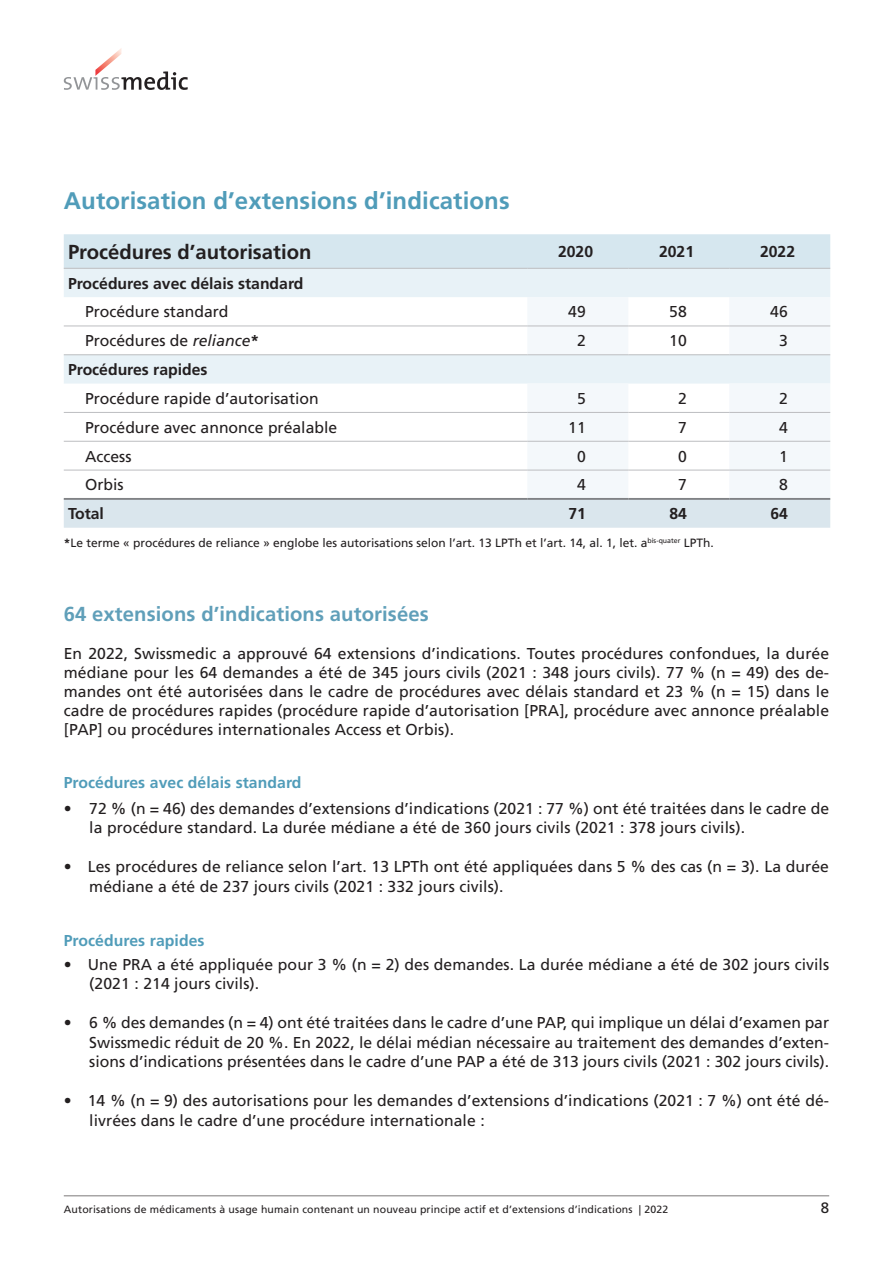
<style>
.page{position:relative;width:893px;height:1263px;background:#fff}
.page>*{position:absolute;margin:0;border:0;box-sizing:border-box;transform-origin:0 0}
.t1{font:700 24px "Frutiger LT Com";letter-spacing:.005em;color:#509cb9}
.t2{font:700 20.25px "Frutiger LT Com";letter-spacing:.005em;color:#609fb9}
.t3{font:700 20.25px "Frutiger LT Com";color:#231f20}
.t4{font:15.75px/19.5px "Frutiger LT Com";letter-spacing:.005em;color:#231f20}
.t5{font:700 15.75px "Frutiger LT Com";color:#231f20}
.t6{font:700 15.75px "Frutiger LT Com";letter-spacing:.005em;color:#509cb9}
.t7{font:15px "Frutiger LT Com";color:#231f20}
.t8{font:12px "Frutiger LT Com";color:#231f20}
.t9{font:10.5px "Frutiger LT Com";letter-spacing:.015em;color:#231f20}
.s1{font-style:italic}
.s2{font-weight:700}
</style>
<div class="page">
<svg style="left:64px;top:48px;width:124px;height:42px"></svg>
<hr style="left:64px;top:1195px;width:765px;height:1px;background:#231f20">
<div style="left:64px;top:234px;width:766px;height:34px;background:#d6e7ef"></div>
<svg style="left:64px;top:269px;width:766px;height:115px;fill:#e8f2f7"></svg>
<svg style="left:527px;top:297px;width:303px;height:201px;fill:#f4f8fb"></svg>
<div style="left:64px;top:500px;width:766px;height:28px;background:#dae6ed"></div>
<hr style="left:64px;top:268px;width:463px;height:1px;background:#bcbdc0">
<hr style="left:527px;top:268px;width:101px;height:1px;background:#bcbdc0">
<hr style="left:628px;top:268px;width:101px;height:1px;background:#bcbdc0">
<hr style="left:729px;top:268px;width:101px;height:1px;background:#bcbdc0">
<hr style="left:64px;top:326px;width:463px;height:1px;background:#bcbdc0">
<hr style="left:527px;top:326px;width:101px;height:1px;background:#bcbdc0">
<hr style="left:628px;top:326px;width:101px;height:1px;background:#bcbdc0">
<hr style="left:729px;top:326px;width:101px;height:1px;background:#bcbdc0">
<hr style="left:64px;top:354px;width:463px;height:1px;background:#bcbdc0">
<hr style="left:527px;top:354px;width:101px;height:1px;background:#bcbdc0">
<hr style="left:628px;top:354px;width:101px;height:1px;background:#bcbdc0">
<hr style="left:729px;top:354px;width:101px;height:1px;background:#bcbdc0">
<hr style="left:64px;top:412px;width:463px;height:1px;background:#bcbdc0">
<hr style="left:527px;top:412px;width:101px;height:1px;background:#bcbdc0">
<hr style="left:628px;top:412px;width:101px;height:1px;background:#bcbdc0">
<hr style="left:729px;top:412px;width:101px;height:1px;background:#bcbdc0">
<hr style="left:64px;top:441px;width:463px;height:1px;background:#bcbdc0">
<hr style="left:527px;top:441px;width:101px;height:1px;background:#bcbdc0">
<hr style="left:628px;top:441px;width:101px;height:1px;background:#bcbdc0">
<hr style="left:729px;top:441px;width:101px;height:1px;background:#bcbdc0">
<hr style="left:64px;top:470px;width:463px;height:1px;background:#bcbdc0">
<hr style="left:527px;top:470px;width:101px;height:1px;background:#bcbdc0">
<hr style="left:628px;top:470px;width:101px;height:1px;background:#bcbdc0">
<hr style="left:729px;top:470px;width:101px;height:1px;background:#bcbdc0">
<hr style="left:527px;top:498px;width:101px;height:2px;background:#808285">
<hr style="left:628px;top:498px;width:101px;height:2px;background:#808285">
<hr style="left:729px;top:498px;width:101px;height:2px;background:#808285">
<hr style="left:64px;top:498px;width:463px;height:2px;background:#808285">
<h1 class="t1" style="left:64px;top:187px;width:447px">Autorisation d’extensions d’indications</h1>
<p class="t3" style="left:68px;top:240px;width:245px">Procédures d’autorisation</p>
<p class="t5" style="left:558px;top:242px;width:37px">2020</p>
<p class="t5" style="left:659px;top:242px;width:37px">2021</p>
<p class="t5" style="left:760px;top:242px;width:37px">2022</p>
<p class="t5" style="left:68px;top:274px;width:237px">Procédures avec délais standard</p>
<p class="t4" style="left:85px;top:302px;width:145px">Procédure standard</p>
<p class="t4" style="left:568px;top:302px;width:19px">49</p>
<p class="t4" style="left:669px;top:302px;width:19px">58</p>
<p class="t4" style="left:770px;top:302px;width:19px">46</p>
<p class="t4" style="left:85px;top:331px;width:176px">Procédures de <span class="s1">reliance</span><span class="s2">*</span></p>
<p class="t4" style="left:577px;top:331px;width:10px">2</p>
<p class="t4" style="left:669px;top:331px;width:19px">10</p>
<p class="t4" style="left:779px;top:331px;width:10px">3</p>
<p class="t5" style="left:68px;top:360px;width:141px">Procédures rapides</p>
<p class="t4" style="left:85px;top:389px;width:235px">Procédure rapide d’autorisation</p>
<p class="t4" style="left:577px;top:389px;width:10px">5</p>
<p class="t4" style="left:678px;top:389px;width:10px">2</p>
<p class="t4" style="left:779px;top:389px;width:10px">2</p>
<p class="t4" style="left:85px;top:418px;width:254px">Procédure avec annonce préalable</p>
<p class="t4" style="left:568px;top:418px;width:19px">11</p>
<p class="t4" style="left:678px;top:418px;width:10px">7</p>
<p class="t4" style="left:779px;top:418px;width:10px">4</p>
<p class="t4" style="left:85px;top:446px;width:48px">Access</p>
<p class="t4" style="left:577px;top:446px;width:10px">0</p>
<p class="t4" style="left:678px;top:446px;width:10px">0</p>
<p class="t4" style="left:779px;top:446px;width:10px">1</p>
<p class="t4" style="left:85px;top:475px;width:40px">Orbis</p>
<p class="t4" style="left:577px;top:475px;width:10px">4</p>
<p class="t4" style="left:678px;top:475px;width:10px">7</p>
<p class="t4" style="left:779px;top:475px;width:10px">8</p>
<p class="t5" style="left:68px;top:504px;width:37px">Total</p>
<p class="t5" style="left:568px;top:504px;width:19px">71</p>
<p class="t5" style="left:669px;top:504px;width:19px">84</p>
<p class="t5" style="left:770px;top:504px;width:19px">64</p>
<p class="t8" style="left:64px;top:536px;width:651px"><span class="s2">*</span>Le terme « procédures de reliance » englobe les autorisations selon l’art. 13 LPTh et l’art. 14, al. 1, let. a<sup>bis-quater</sup> LPTh.</p>
<p class="t2" style="left:64px;top:602px;width:366px">64 extensions d’indications autorisées</p>
<p class="t4" style="left:64px;top:644px;width:767px;line-height:18.9px;text-align:justify">En 2022, Swissmedic a approuvé 64 extensions d’indications. Toutes procédures confondues, la durée médiane pour les 64 demandes a été de 345 jours civils (2021 : 348 jours civils). 77 % (n = 49) des de&shy;mandes ont été autorisées dans le cadre de procédures avec délais standard et 23 % (n = 15) dans le cadre de procédures rapides (procédure rapide d’autorisation [PRA], procédure avec annonce préalable [PAP] ou procédures internationales Access et Orbis).</p>
<p class="t6" style="left:64px;top:773px;width:239px">Procédures avec délais standard</p>
<p class="t4" style="left:89px;top:798px;width:741px;text-indent:-26px">• 72 % (n = 46) des demandes d’extensions d’indications (2021 : 77 %) ont été traitées dans le cadre de la procédure standard. La durée médiane a été de 360 jours civils (2021 : 378 jours civils).</p>
<p class="t4" style="left:89px;top:857px;width:741px;text-indent:-26px">• Les procédures de reliance selon l’art. 13 LPTh ont été appliquées dans 5 % des cas (n = 3). La durée médiane a été de 237 jours civils (2021 : 332 jours civils).</p>
<p class="t6" style="left:64px;top:931px;width:142px">Procédures rapides</p>
<p class="t4" style="left:89px;top:954px;width:741px;text-indent:-26px">• Une PRA a été appliquée pour 3 % (n = 2) des demandes. La durée médiane a été de 302 jours civils (2021 : 214 jours civils).</p>
<p class="t4" style="left:89px;top:1013px;width:741px;text-align:justify;text-indent:-26px">• 6 % des demandes (n = 4) ont été traitées dans le cadre d’une PAP, qui implique un délai d’examen par Swissmedic réduit de 20 %. En 2022, le délai médian nécessaire au traitement des demandes d’exten&shy;sions d’indications présentées dans le cadre d’une PAP a été de 313 jours civils (2021 : 302 jours civils).</p>
<p class="t4" style="left:89px;top:1091px;width:741px;text-indent:-26px">• 14 % (n = 9) des autorisations pour les demandes d’extensions d’indications (2021 : 7 %) ont été dé&shy;livrées dans le cadre d’une procédure internationale :</p>
<p class="t9" style="left:64px;top:1203px;width:606px">Autorisations de médicaments à usage humain contenant un nouveau principe actif et d’extensions d’indications | 2022</p>
<p class="t7" style="left:821px;top:1199px;width:10px">8</p>
</div>
